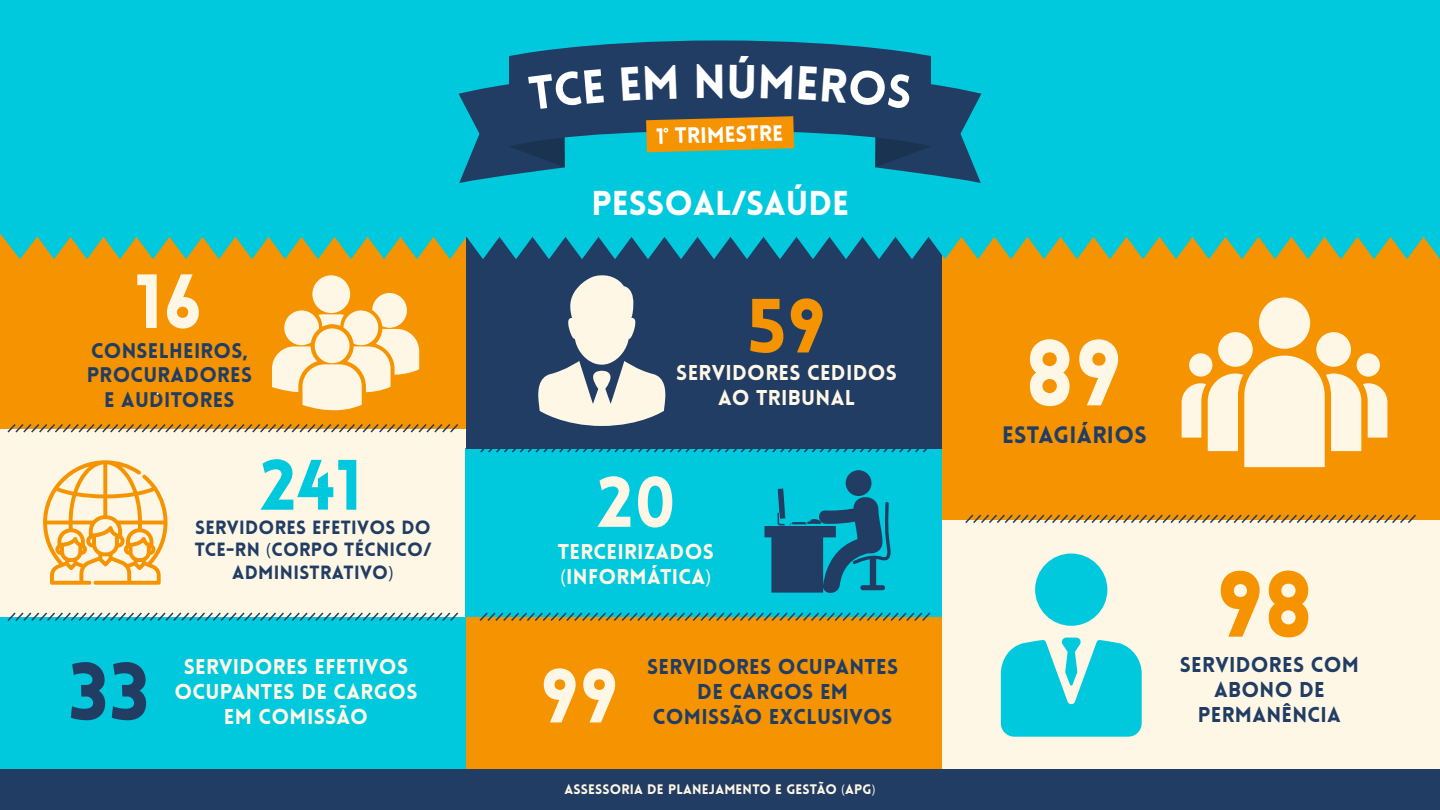
<style>
.page{position:relative;width:1440px;height:810px;background:#fff}
.page>*{position:absolute;margin:0;border:0;box-sizing:border-box;transform-origin:0 0}
.t1{font:900 91.5px "Lovelo";color:#fff7e5}
.t2{font:900 91.5px "Lovelo";color:#f59300}
.t3{font:900 79.5px "Lovelo";color:#213d64}
.t4{font:900 75px "Lovelo";color:#fff7e5}
.t5{font:900 75px "Lovelo";color:#f59300}
.t6{font:900 69.75px "Lovelo";color:#00c9dd}
.t7{font:900 69.75px "Lovelo";color:#fff7e5}
.t8{font:900 46.5px "Lovelo";color:#fff}
.t9{font:900 33.75px "Lovelo";color:#fff}
.t10{font:900 23.25px "Lovelo";letter-spacing:.015em;color:#213d64}
.t11{font:900 21.75px "Lovelo";color:#fff}
.t12{font:900 21px/25.2px "Lovelo";letter-spacing:.015em;color:#fff7e5;text-align:center}
.t13{font:900 21px/25.2px "Lovelo";letter-spacing:.015em;color:#213d64;text-align:center}
.t14{font:900 20.7px/24.9px "Lovelo";letter-spacing:.015em;color:#213d64;text-align:center}
.t15{font:900 18.75px/22.5px "Lovelo";letter-spacing:.015em;color:#213d64;text-align:center}
.t16{font:900 13.5px "Lovelo";letter-spacing:.015em;color:#fff7e5}
.s1{font-family:"Myriad Pro";font-weight:400}
</style>
<div class="page">
<div style="left:0;top:428px;width:466px;height:189px;background:#fff7e5"></div>
<div style="left:466px;top:448px;width:479px;height:169px;background:#00c9dd"></div>
<div style="left:466px;top:203px;width:477px;height:245px;background:#213d64"></div>
<div style="left:466px;top:617px;width:477px;height:153px;background:#f59300"></div>
<div style="left:943px;top:227px;width:497px;height:293px;background:#f59300"></div>
<div style="left:943px;top:520px;width:497px;height:250px;background:#fff7e5"></div>
<div style="left:0;top:617px;width:466px;height:153px;background:#00c9dd"></div>
<div style="left:0;top:203px;width:466px;height:225px;background:#f59300"></div>
<div style="left:0;top:770px;width:1440px;height:40px;background:#213d64"></div>
<div style="left:0;top:0;width:1440px;height:233px;background:#00c9dd"></div>
<svg style="left:0;top:233px;width:1440px;height:26px"></svg>
<svg style="left:538px;top:275px;width:128px;height:151px"></svg>
<svg style="left:272px;top:275px;width:147px;height:135px"></svg>
<svg style="left:43px;top:460px;width:125px;height:125px"></svg>
<svg style="left:764px;top:470px;width:127px;height:123px"></svg>
<svg style="left:1182px;top:297px;width:205px;height:170px"></svg>
<div style="left:1035px;top:554px;width:72px;height:72px;background:#00c9dd;border-radius:50%"></div>
<svg style="left:1001px;top:638px;width:141px;height:99px"></svg>
<svg style="left:6px;top:424px;width:454px;height:9px"></svg>
<svg style="left:479px;top:448px;width:454px;height:5px"></svg>
<svg style="left:965px;top:514px;width:451px;height:9px"></svg>
<svg style="left:479px;top:612px;width:451px;height:9px"></svg>
<svg style="left:7px;top:612px;width:452px;height:9px"></svg>
<svg style="left:459px;top:40px;width:522px;height:143px"></svg>
<h3 class="t4" style="left:135px;top:255px;width:68px">16</h3>
<p class="t14" style="left:87px;top:338px;width:167px">CONSELHEIROS,<br>PROCURADORES<br>E AUDITORES</p>
<h3 class="t6" style="left:260px;top:442px;width:103px">241</h3>
<p class="t15" style="left:195px;top:516px;width:238px">SERVIDORES EFETIVOS DO<br>TCE-RN <span class="s1">(</span>CORPO TÉCNICO/<br>ADMINISTRATIVO<span class="s1">)</span></p>
<h2 class="t3" style="left:68px;top:642px;width:82px">33</h2>
<p class="t12" style="left:174px;top:654px;width:245px">SERVIDORES EFETIVOS<br>OCUPANTES DE CARGOS<br>EM COMISSÃO</p>
<h3 class="t8" style="left:694px;top:53px;width:35px">N</h3>
<p class="t11" style="left:656px;top:123px;width:129px;rotate:-2deg">1 TRIMESTRE</p>
<h3 class="t9" style="left:591px;top:182px;width:259px">PESSOAL/SAÚDE</h3>
<h3 class="t5" style="left:747px;top:279px;width:80px">59</h3>
<p class="t12" style="left:676px;top:360px;width:222px">SERVIDORES CEDIDOS<br>AO TRIBUNAL</p>
<h3 class="t7" style="left:597px;top:459px;width:81px">20</h3>
<p class="t12" style="left:558px;top:539px;width:158px;text-align:left">TERCEIRIZADOS <span class="s1">(</span>INFORMÁTICA<span class="s1">)</span></p>
<h3 class="t4" style="left:541px;top:649px;width:79px">99</h3>
<p class="t13" style="left:647px;top:654px;width:253px">SERVIDORES OCUPANTES<br>DE CARGOS EM<br>COMISSÃO EXCLUSIVOS</p>
<p class="t16" style="left:564px;top:780px;width:313px">ASSESSORIA DE PLANEJAMENTO E GESTÃO <span class="s1">(</span>APG<span class="s1">)</span></p>
<h1 class="t1" style="left:1026px;top:316px;width:97px">89</h1>
<p class="t10" style="left:1002px;top:420px;width:146px">ESTAGIÁRIOS</p>
<h1 class="t2" style="left:1217px;top:547px;width:97px">98</h1>
<p class="t13" style="left:1180px;top:652px;width:181px">SERVIDORES COM<br>ABONO DE<br>PERMANÊNCIA</p>
</div>
